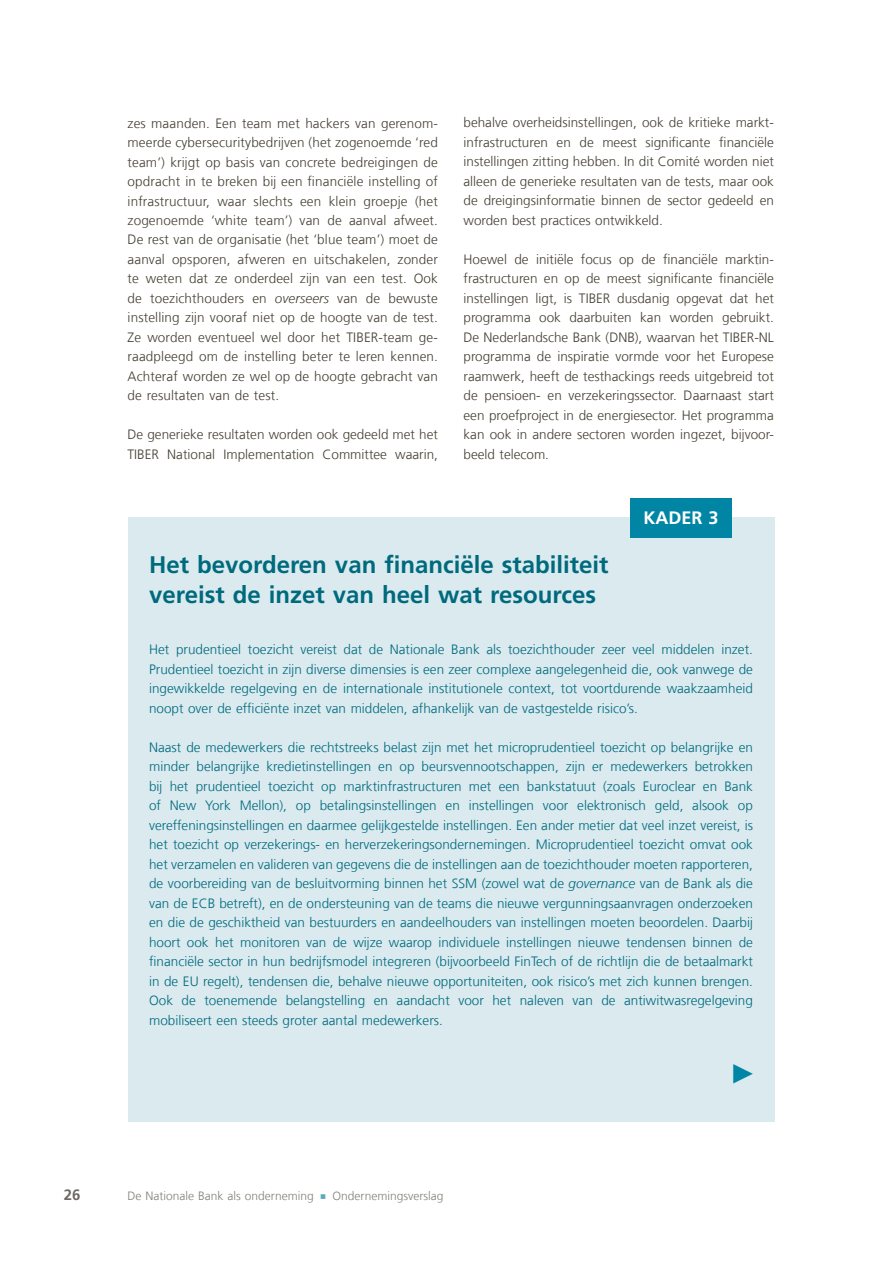
<style>
.page{position:relative;width:893px;height:1263px;background:#fff}
.page>*{position:absolute;margin:0;border:0;box-sizing:border-box;transform-origin:0 0}
.t1{font:700 24px/30px "Frutiger LT Com";color:#006a7d}
.t2{font:700 18px "Frutiger LT Com";color:#fff}
.t3{font:700 15px "Frutiger LT Com";color:#6d6a63}
.t4{font:300 13.5px/19.5px "Frutiger LT Com";color:#006a7d;text-align:justify}
.t5{font:300 13.5px/19.5px "Frutiger LT Com";color:#454034;text-align:justify}
.t6{font:300 12px "Frutiger LT Com";color:#81807a}
.s1{font-style:italic}
.s2{color:#5ea9c1}
</style>
<div class="page">
<div style="left:128px;top:518px;width:646px;height:604px;background:#daeaef"></div>
<div style="left:630px;top:498px;width:102px;height:39px;background:#0085a4"></div>
<p class="t5" style="left:128px;top:113px;width:312px">zes maanden. Een team met hackers van gerenom&shy;meerde cybersecuritybedrijven (het zogenoemde ‘red team’) krijgt op basis van concrete bedreigingen de opdracht in te breken bij een financiële instelling of infrastructuur, waar slechts een klein groepje (het zogenoemde ‘white team’) van de aanval afweet.<br>De rest van de organisatie (het ‘blue team’) moet de aanval opsporen, afweren en uitschakelen, zonder te weten dat ze onderdeel zijn van een test. Ook de toezichthouders en <span class="s1">overseers</span> van de bewuste instelling zijn vooraf niet op de hoogte van de test.<br>Ze worden eventueel wel door het TIBER-team ge&shy;raadpleegd om de instelling beter te leren kennen.<br>Achteraf worden ze wel op de hoogte gebracht van de resultaten van de test.</p>
<p class="t5" style="left:128px;top:425px;width:312px">De generieke resultaten worden ook gedeeld met het<br>TIBER National Implementation Committee waarin,</p>
<p class="t5" style="left:463px;top:113px;width:312px">behalve overheidsinstellingen, ook de kritieke markt&shy;infrastructuren en de meest significante financiële instellingen zitting hebben. In dit Comité worden niet alleen de generieke resultaten van de tests, maar ook de dreigingsinformatie binnen de sector gedeeld en worden best practices ontwikkeld.</p>
<p class="t5" style="left:463px;top:249px;width:312px">Hoewel de initiële focus op de financiële marktin&shy;frastructuren en op de meest significante financiële instellingen ligt, is TIBER dusdanig opgevat dat het programma ook daarbuiten kan worden gebruikt.<br>De Nederlandsche Bank (DNB), waarvan het TIBER-NL programma de inspiratie vormde voor het Europese raamwerk, heeft de testhackings reeds uitgebreid tot de pensioen- en verzekeringssector. Daarnaast start een proefproject in de energiesector. Het programma kan ook in andere sectoren worden ingezet, bijvoor&shy;beeld telecom.</p>
<h2 class="t2" style="left:644px;top:506px;width:77px">KADER 3</h2>
<h1 class="t1" style="left:149px;top:550px;width:461px">Het bevorderen van financiële stabiliteit vereist de inzet van heel wat resources</h1>
<p class="t4" style="left:149px;top:639px;width:605px">Het prudentieel toezicht vereist dat de Nationale Bank als toezichthouder zeer veel middelen inzet.<br>Prudentieel toezicht in zijn diverse dimensies is een zeer complexe aangelegenheid die, ook vanwege de ingewikkelde regelgeving en de internationale institutionele context, tot voortdurende waakzaamheid noopt over de efficiënte inzet van middelen, afhankelijk van de vastgestelde risico’s.</p>
<p class="t4" style="left:149px;top:737px;width:605px">Naast de medewerkers die rechtstreeks belast zijn met het microprudentieel toezicht op belangrijke en minder belangrijke kredietinstellingen en op beursvennootschappen, zijn er medewerkers betrokken bij het prudentieel toezicht op marktinfrastructuren met een bankstatuut (zoals Euroclear en Bank of New York Mellon), op betalingsinstellingen en instellingen voor elektronisch geld, alsook op vereffeningsinstellingen en daarmee gelijkgestelde instellingen. Een ander metier dat veel inzet vereist, is het toezicht op verzekerings- en herverzekeringsondernemingen. Microprudentieel toezicht omvat ook het verzamelen en valideren van gegevens die de instellingen aan de toezichthouder moeten rapporteren, de voorbereiding van de besluitvorming binnen het SSM (zowel wat de <span class="s1">governance</span> van de Bank als die van de ECB betreft), en de ondersteuning van de teams die nieuwe vergunningsaanvragen onderzoeken en die de geschiktheid van bestuurders en aandeelhouders van instellingen moeten beoordelen. Daarbij hoort ook het monitoren van de wijze waarop individuele instellingen nieuwe tendensen binnen de financiële sector in hun bedrijfsmodel integreren (bijvoorbeeld FinTech of de richtlijn die de betaalmarkt in de EU regelt), tendensen die, behalve nieuwe opportuniteiten, ook risico’s met zich kunnen brengen.<br>Ook de toenemende belangstelling en aandacht voor het naleven van de antiwitwasregelgeving mobiliseert een steeds groter aantal medewerkers.</p>
<p class="t3" style="left:64px;top:1186px;width:18px">26</p>
<p class="t6" style="left:128px;top:1188px;width:317px">De Nationale Bank als onderneming <span class="s2">○</span> Ondernemingsverslag</p>
</div>
